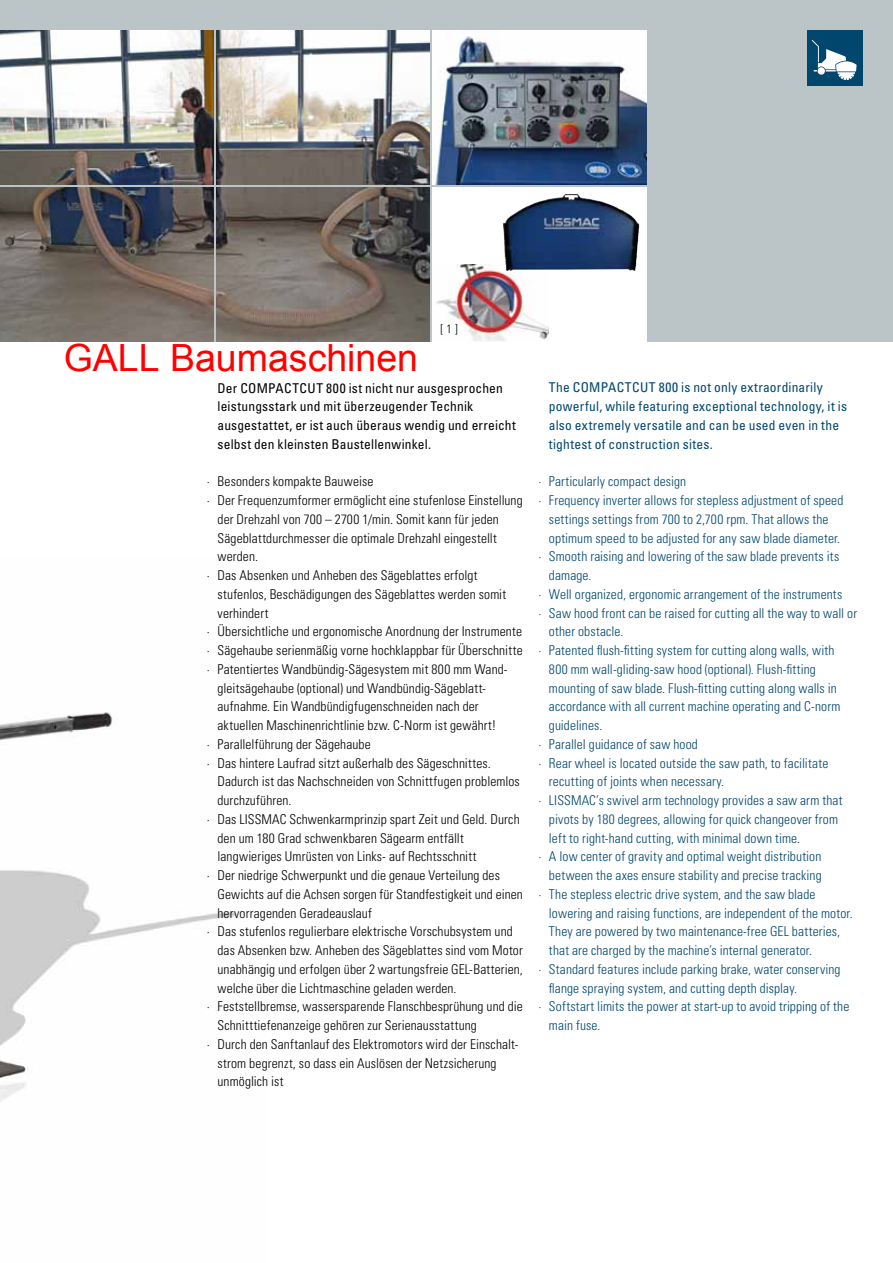
<style>
.page{position:relative;width:893px;height:1263px;background:#fff}
.page>*{position:absolute;margin:0;border:0;box-sizing:border-box;transform-origin:0 0}
.t1{font:37.5px "Arial";color:#f00}
.t2{font:300 condensed 13.5px "Univers";letter-spacing:.01em;color:#000}
.t3{font:300 condensed 13.5px "Univers";letter-spacing:.01em;color:#00466d}
.t4{font:condensed 13.5px/18.8px "Univers";letter-spacing:.015em;color:#000}
.t5{font:condensed 13.5px/18.8px "Univers";letter-spacing:.015em;color:#00466d}
.t6{font:300 condensed 12px "Univers";color:#000}
</style>
<div class="page">
<img style="left:0;top:712px;width:238px;height:390px">
<div style="left:0;top:0;width:893px;height:342px;background:#bbc4c7"></div>
<div style="left:807px;top:31px;width:55px;height:55px;background:#00466d"></div>
<svg style="left:812px;top:40px;width:44px;height:40px"></svg>
<img style="left:0;top:31px;width:430px;height:311px">
<img style="left:432px;top:31px;width:214px;height:154px">
<hr style="left:0;top:185px;width:649px;height:2px;background:#bbc4c7">
<div style="left:432px;top:187px;width:214px;height:155px;background:#fff"></div>
<hr style="left:214px;top:27px;width:2px;height:315px;background:#bbc4c7">
<img style="left:436px;top:264px;width:113px;height:77px">
<svg style="left:503px;top:194px;width:137px;height:77px"></svg>
<svg style="left:556px;top:194px;width:13px;height:4px"></svg>
<h1 class="t1" style="left:64px;top:333px;width:356px">GALL Baumaschinen</h1>
<p class="t6" style="left:441px;top:322px;width:19px">[ 1 ]</p>
<p class="t4" style="left:218px;top:378px;width:300px;text-indent:67px">CTCUT 800 ist nicht nur ausgesprochen leistungsstark und mit überzeugender Technik ausgestattet, er ist auch überaus wendig und erreicht selbst den kleinsten Baustellenwinkel.</p>
<p class="t2" style="left:207px;top:473px;width:168px">· Besonders kompakte Bauweise</p>
<p class="t2" style="left:207px;top:492px;width:317px">· Der Frequenzumformer ermöglicht eine stufenlose Einstellung</p>
<p class="t2" style="left:218px;top:511px;width:283px">der Drehzahl von 700 – 2700 1/min. Somit kann für jeden</p>
<p class="t2" style="left:218px;top:530px;width:281px">Sägeblattdurchmesser die optimale Drehzahl eingestellt</p>
<p class="t2" style="left:218px;top:548px;width:42px">werden.</p>
<p class="t2" style="left:207px;top:567px;width:272px">· Das Absenken und Anheben des Sägeblattes erfolgt</p>
<p class="t2" style="left:218px;top:586px;width:290px">stufenlos, Beschädigungen des Sägeblattes werden somit</p>
<p class="t2" style="left:218px;top:605px;width:52px">verhindert</p>
<p class="t2" style="left:207px;top:623px;width:317px">· Übersichtliche und ergonomische Anordnung der Instrumente</p>
<p class="t2" style="left:207px;top:642px;width:317px">· Sägehaube serienmäßig vorne hochklappbar für Überschnitte</p>
<p class="t2" style="left:207px;top:661px;width:302px">· Patentiertes Wandbündig-Sägesystem mit 800 mm Wand-</p>
<p class="t2" style="left:218px;top:680px;width:270px">gleitsägehaube (optional) und Wandbündig-Sägeblatt-</p>
<p class="t2" style="left:218px;top:698px;width:263px">aufnahme. Ein Wandbündigfugenschneiden nach der</p>
<p class="t2" style="left:218px;top:717px;width:280px">aktuellen Maschinenrichtlinie bzw. C-Norm ist gewährt!</p>
<p class="t2" style="left:207px;top:736px;width:165px">· Parallelführung der Sägehaube</p>
<p class="t2" style="left:207px;top:755px;width:285px">· Das hintere Laufrad sitzt außerhalb des Sägeschnittes.</p>
<p class="t2" style="left:218px;top:773px;width:304px">Dadurch ist das Nachschneiden von Schnittfugen problemlos</p>
<p class="t2" style="left:218px;top:792px;width:75px">durchzuführen.</p>
<p class="t2" style="left:207px;top:811px;width:314px">· Das LISSMAC Schwenkarmprinzip spart Zeit und Geld. Durch</p>
<p class="t2" style="left:218px;top:830px;width:248px">den um 180 Grad schwenkbaren Sägearm entfällt</p>
<p class="t2" style="left:218px;top:848px;width:260px">langwieriges Umrüsten von Links- auf Rechtsschnitt</p>
<p class="t2" style="left:207px;top:867px;width:295px">· Der niedrige Schwerpunkt und die genaue Verteilung des</p>
<p class="t2" style="left:218px;top:886px;width:307px">Gewichts auf die Achsen sorgen für Standfestigkeit und einen</p>
<p class="t2" style="left:218px;top:905px;width:156px">hervorragenden Geradeauslauf</p>
<p class="t2" style="left:207px;top:923px;width:307px">· Das stufenlos regulierbare elektrische Vorschubsystem und</p>
<p class="t2" style="left:218px;top:942px;width:307px">das Absenken bzw. Anheben des Sägeblattes sind vom Motor</p>
<p class="t2" style="left:218px;top:961px;width:307px">unabhängig und erfolgen über 2 wartungsfreie GEL-Batterien,</p>
<p class="t2" style="left:218px;top:980px;width:240px">welche über die Lichtmaschine geladen werden.</p>
<p class="t2" style="left:207px;top:998px;width:317px">· Feststellbremse, wassersparende Flanschbesprühung und die</p>
<p class="t2" style="left:218px;top:1017px;width:261px">Schnitttiefenanzeige gehören zur Serienausstattung</p>
<p class="t2" style="left:207px;top:1036px;width:313px">· Durch den Sanftanlauf des Elektromotors wird der Einschalt-</p>
<p class="t2" style="left:218px;top:1055px;width:281px">strom begrenzt, so dass ein Auslösen der Netzsicherung</p>
<p class="t2" style="left:218px;top:1073px;width:68px">unmöglich ist</p>
<p class="t4" style="left:218px;top:378px;width:41px">Der COMPA</p>
<p class="t5" style="left:549px;top:378px;width:300px;text-indent:68px">CTCUT 800 is not only extraordinarily powerful, while featuring exceptional technology, it is also extremely versatile and can be used even in the tightest of construction sites.</p>
<p class="t3" style="left:538px;top:473px;width:149px">· Particularly compact design</p>
<p class="t3" style="left:538px;top:492px;width:307px">· Frequency inverter allows for stepless adjustment of speed</p>
<p class="t3" style="left:549px;top:511px;width:281px">settings settings from 700 to 2,700 rpm. That allows the</p>
<p class="t3" style="left:549px;top:530px;width:293px">optimum speed to be adjusted for any saw blade diameter.</p>
<p class="t3" style="left:538px;top:548px;width:302px">· Smooth raising and lowering of the saw blade prevents its</p>
<p class="t3" style="left:549px;top:567px;width:44px">damage.</p>
<p class="t3" style="left:538px;top:586px;width:305px">· Well organized, ergonomic arrangement of the instruments</p>
<p class="t3" style="left:538px;top:605px;width:320px">· Saw hood front can be raised for cutting all the way to wall or</p>
<p class="t3" style="left:549px;top:623px;width:76px">other obstacle.</p>
<p class="t3" style="left:538px;top:642px;width:298px">· Patented flush-fitting system for cutting along walls, with</p>
<p class="t3" style="left:549px;top:661px;width:268px">800 mm wall-gliding-saw hood (optional). Flush-fitting</p>
<p class="t3" style="left:549px;top:680px;width:289px">mounting of saw blade. Flush-fitting cutting along walls in</p>
<p class="t3" style="left:549px;top:698px;width:293px">accordance with all current machine operating and C-norm</p>
<p class="t3" style="left:549px;top:717px;width:55px">guidelines.</p>
<p class="t3" style="left:538px;top:736px;width:161px">· Parallel guidance of saw hood</p>
<p class="t3" style="left:538px;top:755px;width:292px">· Rear wheel is located outside the saw path, to facilitate</p>
<p class="t3" style="left:549px;top:773px;width:177px">recutting of joints when necessary.</p>
<p class="t3" style="left:538px;top:792px;width:306px">· LISSMAC’s swivel arm technology provides a saw arm that</p>
<p class="t3" style="left:549px;top:811px;width:291px">pivots by 180 degrees, allowing for quick changeover from</p>
<p class="t3" style="left:549px;top:830px;width:253px">left to right-hand cutting, with minimal down time.</p>
<p class="t3" style="left:538px;top:848px;width:285px">· A low center of gravity and optimal weight distribution</p>
<p class="t3" style="left:549px;top:867px;width:274px">between the axes ensure stability and precise tracking</p>
<p class="t3" style="left:538px;top:886px;width:279px">· The stepless electric drive system, and the saw blade</p>
<p class="t3" style="left:549px;top:905px;width:305px">lowering and raising functions, are independent of the motor.</p>
<p class="t3" style="left:549px;top:923px;width:293px">They are powered by two maintenance-free GEL batteries,</p>
<p class="t3" style="left:549px;top:942px;width:265px">that are charged by the machine’s internal generator.</p>
<p class="t3" style="left:538px;top:961px;width:304px">· Standard features include parking brake, water conserving</p>
<p class="t3" style="left:549px;top:980px;width:250px">flange spraying system, and cutting depth display.</p>
<p class="t3" style="left:538px;top:998px;width:313px">· Softstart limits the power at start-up to avoid tripping of the</p>
<p class="t3" style="left:549px;top:1017px;width:53px">main fuse.</p>
<p class="t5" style="left:549px;top:378px;width:42px">The COMPA</p>
</div>
